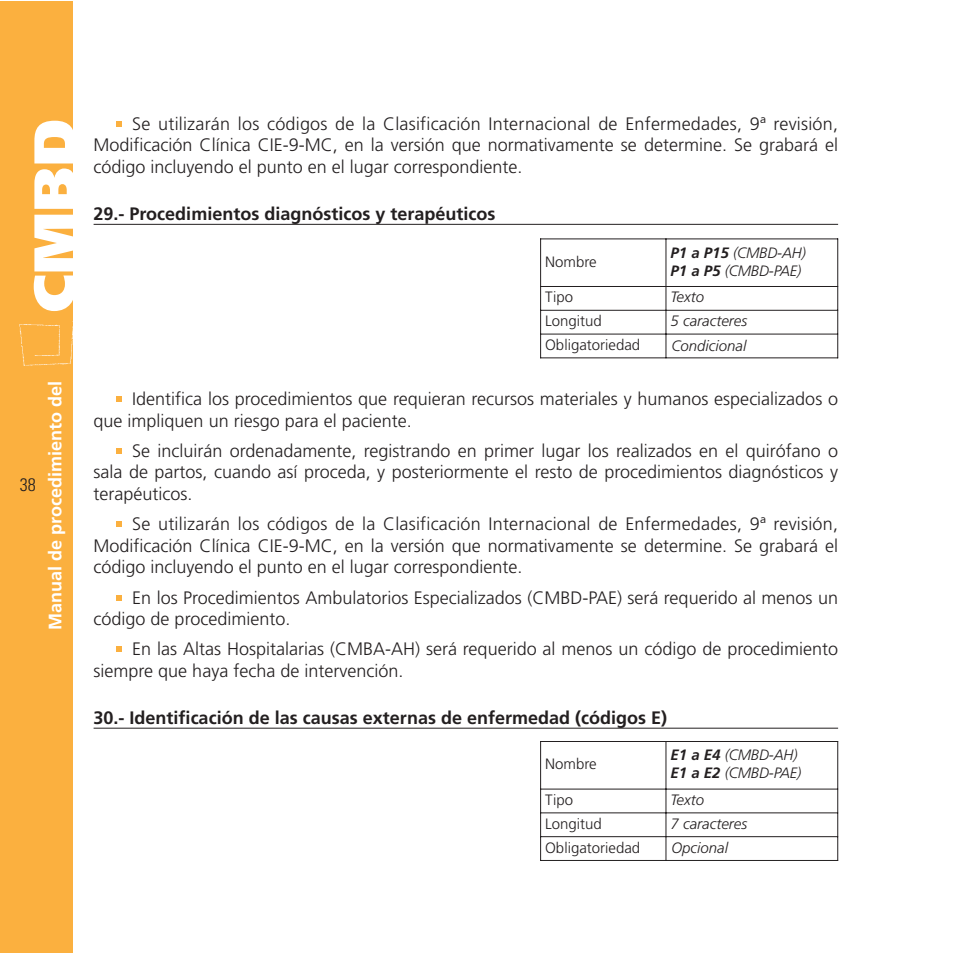
<style>
.page{position:relative;width:953px;height:953px;background:#fff}
.page>*{position:absolute;margin:0;border:0;box-sizing:border-box;transform-origin:0 0}
.t1{font:900 58.35px "Frutiger";color:#fff}
.t2{font:300 18px/21.6px "Frutiger";color:#231f20;text-align:justify}
.t3{font:700 18px "Frutiger";color:#231f20}
.t4{font:700 18px "Frutiger";color:#fff}
.t5{font:300 condensed 18px "Univers";color:#231f20}
.t6{font:italic 300 15px/18px "Frutiger";color:#231f20}
.t7{font:300 15px "Frutiger";color:#231f20}
.s1{font-weight:700}
</style>
<div class="page">
<div style="left:0;top:1px;width:72px;height:951px;background:#fbb03f"></div>
<img style="left:19px;top:316px;width:54px;height:51px">
<hr style="left:94px;top:224px;width:744px;height:1px;background:#231f20">
<hr style="left:94px;top:727px;width:744px;height:1px;background:#231f20">
<svg style="left:116px;top:646px;width:6px;height:6px"></svg>
<svg style="left:116px;top:595px;width:6px;height:5px"></svg>
<svg style="left:116px;top:521px;width:6px;height:6px"></svg>
<svg style="left:116px;top:448px;width:6px;height:6px"></svg>
<svg style="left:116px;top:396px;width:6px;height:6px"></svg>
<svg style="left:116px;top:121px;width:6px;height:6px"></svg>
<hr style="left:540px;top:238px;width:1px;height:120px;background:#231f20">
<hr style="left:665px;top:238px;width:1px;height:120px;background:#231f20">
<hr style="left:837px;top:238px;width:1px;height:120px;background:#231f20">
<hr style="left:540px;top:238px;width:298px;height:1px;background:#231f20">
<hr style="left:540px;top:286px;width:298px;height:1px;background:#231f20">
<hr style="left:540px;top:310px;width:298px;height:1px;background:#231f20">
<hr style="left:540px;top:334px;width:298px;height:1px;background:#231f20">
<hr style="left:540px;top:357px;width:298px;height:1px;background:#231f20">
<hr style="left:540px;top:741px;width:1px;height:119px;background:#231f20">
<hr style="left:665px;top:741px;width:1px;height:119px;background:#231f20">
<hr style="left:837px;top:741px;width:1px;height:119px;background:#231f20">
<hr style="left:540px;top:741px;width:298px;height:1px;background:#231f20">
<hr style="left:540px;top:788px;width:298px;height:1px;background:#231f20">
<hr style="left:540px;top:812px;width:298px;height:1px;background:#231f20">
<hr style="left:540px;top:836px;width:298px;height:1px;background:#231f20">
<hr style="left:540px;top:860px;width:298px;height:1px;background:#231f20">
<h1 class="t1" style="left:31px;top:312px;width:195px;rotate:-90deg">CMBD</h1>
<p class="t5" style="left:20px;top:477px;width:17px">38</p>
<p class="t4" style="left:48px;top:630px;width:250px;rotate:-90deg">Manual de procedimiento del</p>
<p class="t2" style="left:94px;top:114px;width:746px;text-indent:39px">Se utilizarán los códigos de la Clasificación Internacional de Enfermedades, 9ª revisión, Modificación Clínica CIE-9-MC, en la versión que normativamente se determine. Se grabará el código incluyendo el punto en el lugar correspondiente.</p>
<p class="t3" style="left:94px;top:207px;width:403px">29.- Procedimientos diagnósticos y terapéuticos</p>
<p class="t7" style="left:545px;top:255px;width:53px">Nombre</p>
<p class="t6" style="left:670px;top:245px;width:137px"><span class="s1">P1 a P15</span> (CMBD-AH)<br><span class="s1">P1 a P5</span> (CMBD-PAE)</p>
<p class="t7" style="left:545px;top:291px;width:29px">Tipo</p>
<p class="t6" style="left:670px;top:289px;width:35px">Texto</p>
<p class="t7" style="left:545px;top:315px;width:58px">Longitud</p>
<p class="t6" style="left:670px;top:313px;width:78px">5 caracteres</p>
<p class="t7" style="left:545px;top:339px;width:96px">Obligatoriedad</p>
<p class="t6" style="left:671px;top:337px;width:76px">Condicional</p>
<p class="t2" style="left:94px;top:389px;width:746px;text-indent:39px">Identifica los procedimientos que requieran recursos materiales y humanos especializados o que impliquen un riesgo para el paciente.</p>
<p class="t2" style="left:94px;top:441px;width:746px;text-indent:39px">Se incluirán ordenadamente, registrando en primer lugar los realizados en el quirófano o sala de partos, cuando así proceda, y posteriormente el resto de procedimientos diagnósticos y terapéuticos.</p>
<p class="t2" style="left:94px;top:514px;width:746px;text-indent:39px">Se utilizarán los códigos de la Clasificación Internacional de Enfermedades, 9ª revisión, Modificación Clínica CIE-9-MC, en la versión que normativamente se determine. Se grabará el código incluyendo el punto en el lugar correspondiente.</p>
<p class="t2" style="left:94px;top:588px;width:746px;text-indent:39px">En los Procedimientos Ambulatorios Especializados (CMBD-PAE) será requerido al menos un código de procedimiento.</p>
<p class="t2" style="left:94px;top:639px;width:746px;text-indent:39px">En las Altas Hospitalarias (CMBA-AH) será requerido al menos un código de procedimiento siempre que haya fecha de intervención.</p>
<p class="t3" style="left:94px;top:710px;width:575px">30.- Identificación de las causas externas de enfermedad (códigos E)</p>
<p class="t7" style="left:545px;top:758px;width:53px">Nombre</p>
<p class="t6" style="left:670px;top:747px;width:132px"><span class="s1">E1 a E4</span> (CMBD-AH)<br><span class="s1">E1 a E2</span> (CMBD-PAE)</p>
<p class="t7" style="left:545px;top:793px;width:29px">Tipo</p>
<p class="t6" style="left:670px;top:792px;width:35px">Texto</p>
<p class="t7" style="left:545px;top:817px;width:58px">Longitud</p>
<p class="t6" style="left:670px;top:815px;width:78px">7 caracteres</p>
<p class="t7" style="left:545px;top:841px;width:96px">Obligatoriedad</p>
<p class="t6" style="left:671px;top:840px;width:58px">Opcional</p>
</div>
